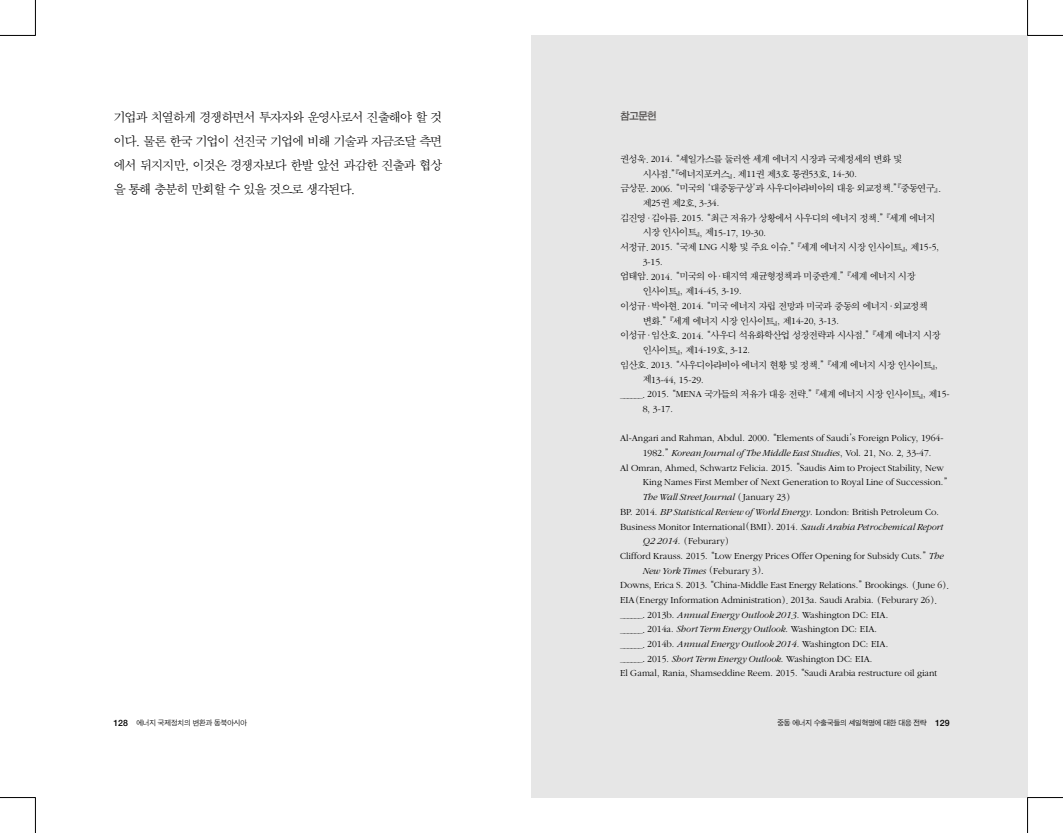
<style>
.page{position:relative;width:1063px;height:833px;background:#fff}
.page>*{position:absolute;margin:0;border:0;box-sizing:border-box;transform-origin:0 0}
.t1{font:12.62px/24.1px "SMS Myung Jo Std";letter-spacing:-.125em;color:#000;text-align:justify}
.t2{font:10.38px "SMT Gothic Std";color:#4c4948;scale:.96 1}
.t3{font:300 9.62px "ITC Garamond Std";color:#000}
.t4{font:9.62px "SMS Myung Jo Std";letter-spacing:-.125em;color:#000}
.t5{font:italic 300 9.62px "ITC Garamond Std";color:#000}
.t6{font:7.5px "SMJ Gothic Std";letter-spacing:-.09em;color:#000;scale:.96 1}
.s1{font-family:"SM3 S Myung Jo"}
.s2{font-family:"ITC Garamond Std";font-weight:300}
.s3{font-family:"SMS Myung Jo Std";font-weight:400}
.s4{font-family:"SM3 S Myung Jo";font-weight:400}
.s5{font-style:normal}
.s6{font-family:"SM3 S Myung Jo";font-weight:400;font-style:normal}
.s7{font-family:"SMS Myung Jo Std";font-weight:400;font-style:normal}
.s8{font-style:italic}
.s9{font-family:"Helvetica Neue LT Std";font-weight:500;font-size:8.75px}
</style>
<div class="page">
<div style="left:531px;top:35px;width:497px;height:762px;background:#e6e6e6"></div>
<hr style="left:0;top:35px;width:35px;height:1px;background:#000">
<hr style="left:1028px;top:35px;width:35px;height:1px;background:#000">
<hr style="left:0;top:797px;width:35px;height:1px;background:#000">
<hr style="left:1028px;top:797px;width:35px;height:1px;background:#000">
<hr style="left:35px;top:0;width:1px;height:35px;background:#000">
<hr style="left:35px;top:797px;width:1px;height:36px;background:#000">
<hr style="left:1027px;top:0;width:1px;height:35px;background:#000">
<hr style="left:1027px;top:797px;width:1px;height:36px;background:#000">
<h1 class="t1" style="left:113px;top:105px;width:331px">기업과 치열하게 경쟁하면서 투자자와 운영사로서 진출해야 할 것 이다. 물론 한국 기업이 선진국 기업에 비해 기술과 자금조달 측면 에서 뒤지지<span class="s1">만,</span> 이것은 경쟁자보다 한발 앞선 과감한 진출과 협상 을 통해 충분히 만회할 수 있을 것으로 생각된다.</h1>
<p class="t2" style="left:620px;top:110px;width:40px">참고문헌</p>
<p class="t4" style="left:620px;top:154px;width:284px">권성욱. <span class="s2">2014.</span> <span class="s1">“</span>셰일가스를 둘러싼 세계 에너지 시장과 국제정세의 변화 및</p>
<p class="t4" style="left:643px;top:169px;width:216px">시사점.<span class="s1">”</span>『에너지포커스』. 제<span class="s2">11</span>권 제<span class="s2">3</span>호 통권<span class="s2">53</span><span class="s1">호,</span> <span class="s2">14-30.</span></p>
<p class="t4" style="left:620px;top:183px;width:323px">금상문. <span class="s2">2006.</span> <span class="s1">“</span>미국의 <span class="s1">‘</span>대중동구상<span class="s1">’</span>과 사우디아라비아의 대응 외교정책.<span class="s1">”</span>『중동연구』.</p>
<p class="t3" style="left:643px;top:198px;width:78px"><span class="s3">제</span>25<span class="s3">권 제</span>2<span class="s4">호,</span> 3-34.</p>
<p class="t4" style="left:620px;top:213px;width:317px">김진영・김아름. <span class="s2">2015.</span> <span class="s1">“</span>최근 저유가 상황에서 사우디의 에너지 정책.<span class="s1">”</span> 『세계 에너지</p>
<p class="t3" style="left:643px;top:227px;width:125px"><span class="s3">시장 인사이트』</span>, <span class="s3">제</span>15-17, 19-30.</p>
<p class="t4" style="left:620px;top:242px;width:320px">서정규. <span class="s2">2015.</span> <span class="s1">“</span>국제 <span class="s2">LNG</span> 시황 및 주요 이슈.<span class="s1">”</span> 『세계 에너지 시장 인사이트』<span class="s2">,</span> 제<span class="s2">15-5,</span></p>
<p class="t3" style="left:643px;top:257px;width:22px">3-15.</p>
<p class="t4" style="left:620px;top:272px;width:297px">엄태암. <span class="s2">2014.</span> <span class="s1">“</span>미국의 아・태지역 재균형정책과 미중관계.<span class="s1">”</span> 『세계 에너지 시장</p>
<p class="t3" style="left:643px;top:286px;width:100px"><span class="s3">인사이트』</span>, <span class="s3">제</span>14-45, 3-19.</p>
<p class="t4" style="left:620px;top:301px;width:310px">이성규・박아현. <span class="s2">2014.</span> <span class="s1">“</span>미국 에너지 자립 전망과 미국과 중동의 에너지・외교정책</p>
<p class="t4" style="left:643px;top:316px;width:198px">변화.<span class="s1">”</span> 『세계 에너지 시장 인사이트』<span class="s2">,</span> 제<span class="s2">14-20, 3-13.</span></p>
<p class="t4" style="left:620px;top:330px;width:323px">이성규・임산호. <span class="s2">2014.</span> <span class="s1">“</span>사우디 석유화학산업 성장전략과 시사점.<span class="s1">”</span> 『세계 에너지 시장</p>
<p class="t3" style="left:643px;top:345px;width:109px"><span class="s3">인사이트』</span>, <span class="s3">제</span>14-19<span class="s4">호,</span> 3-12.</p>
<p class="t4" style="left:620px;top:360px;width:319px">임산호. <span class="s2">2013.</span> <span class="s1">“</span>사우디아라비아 에너지 현황 및 정책.<span class="s1">”</span> 『세계 에너지 시장 인사이트』<span class="s2">,</span></p>
<p class="t3" style="left:643px;top:374px;width:62px"><span class="s3">제</span>13-44, 15-29.</p>
<p class="t4" style="left:620px;top:389px;width:331px">______. <span class="s2">2015.</span> <span class="s1">“</span><span class="s2">MENA</span> 국가들의 저유가 대응 전략.<span class="s1">”</span> 『세계 에너지 시장 인사이트』<span class="s2">,</span> 제<span class="s2">15-</span></p>
<p class="t3" style="left:643px;top:404px;width:32px">8, 3-17.</p>
<p class="t3" style="left:620px;top:433px;width:325px">Al-Angari and Rahman, Abdul. 2000. <span class="s4">“</span>Elements of Saudi<span class="s4">’</span>s Foreign Policy, 1964-</p>
<p class="t5" style="left:643px;top:448px;width:290px"><span class="s5">1982.</span><span class="s6">”</span> Korean Journal of The Middle East Studies<span class="s5">, Vol. 21, No. 2, 33-47.</span></p>
<p class="t3" style="left:620px;top:462px;width:325px">Al Omran, Ahmed, Schwartz Felicia. 2015. <span class="s4">“</span>Saudis Aim to Project Stability, New</p>
<p class="t3" style="left:643px;top:477px;width:307px">King Names First Member of Next Generation to Royal Line of Succession.<span class="s4">”</span></p>
<p class="t5" style="left:643px;top:492px;width:150px">The Wall Street Journal <span class="s7">(</span><span class="s5">January 23</span><span class="s7">)</span></p>
<p class="t3" style="left:620px;top:506px;width:320px">BP. 2014. <span class="s8">BP Statistical Review of World Energy</span>. London: British Petroleum Co.</p>
<p class="t3" style="left:620px;top:521px;width:325px">Business Monitor International<span class="s3">(</span>BMI<span class="s3">).</span> 2014. <span class="s8">Saudi Arabia Petrochemical Report</span></p>
<p class="t3" style="left:643px;top:536px;width:88px"><span class="s8">Q2 2014</span>. <span class="s3">(</span>Feburary<span class="s3">)</span></p>
<p class="t3" style="left:620px;top:550px;width:325px">Clifford Krauss. 2015. <span class="s4">“</span>Low Energy Prices Offer Opening for Subsidy Cuts.<span class="s4">”</span> <span class="s8">The</span></p>
<p class="t5" style="left:643px;top:565px;width:123px">New York Times <span class="s7">(</span><span class="s5">Feburary 3</span><span class="s7">).</span></p>
<p class="t3" style="left:620px;top:580px;width:331px">Downs, Erica S. 2013. <span class="s4">“</span>China-Middle East Energy Relations.<span class="s4">”</span> Brookings. <span class="s3">(</span>June 6<span class="s3">).</span></p>
<p class="t3" style="left:620px;top:595px;width:319px">EIA<span class="s3">(</span>Energy Information Administration<span class="s3">).</span> 2013a. Saudi Arabia. <span class="s3">(</span>Feburary 26<span class="s3">).</span></p>
<p class="t3" style="left:620px;top:609px;width:270px"><span class="s3">______.</span> 2013b. <span class="s8">Annual Energy Outlook 2013</span>. Washington DC: EIA.</p>
<p class="t3" style="left:620px;top:624px;width:258px"><span class="s3">______.</span> 2014a. <span class="s8">Short Term Energy Outlook</span>. Washington DC: EIA.</p>
<p class="t3" style="left:620px;top:639px;width:270px"><span class="s3">______.</span> 2014b. <span class="s8">Annual Energy Outlook 2014</span>. Washington DC: EIA.</p>
<p class="t3" style="left:620px;top:653px;width:254px"><span class="s3">______.</span> 2015. <span class="s8">Short Term Energy Outlook</span>. Washington DC: EIA.</p>
<p class="t3" style="left:620px;top:668px;width:319px">El Gamal, Rania, Shamseddine Reem. 2015. <span class="s4">“</span>Saudi Arabia restructure oil giant</p>
<p class="t6" style="left:113px;top:718px;width:141px"><span class="s9">128</span> 에너지 국제정치의 변환과 동북아시아</p>
<p class="t6" style="left:777px;top:718px;width:181px">중동 에너지 수출국들의 셰일혁명에 대한 대응 전략 <span class="s9">129</span></p>
</div>
